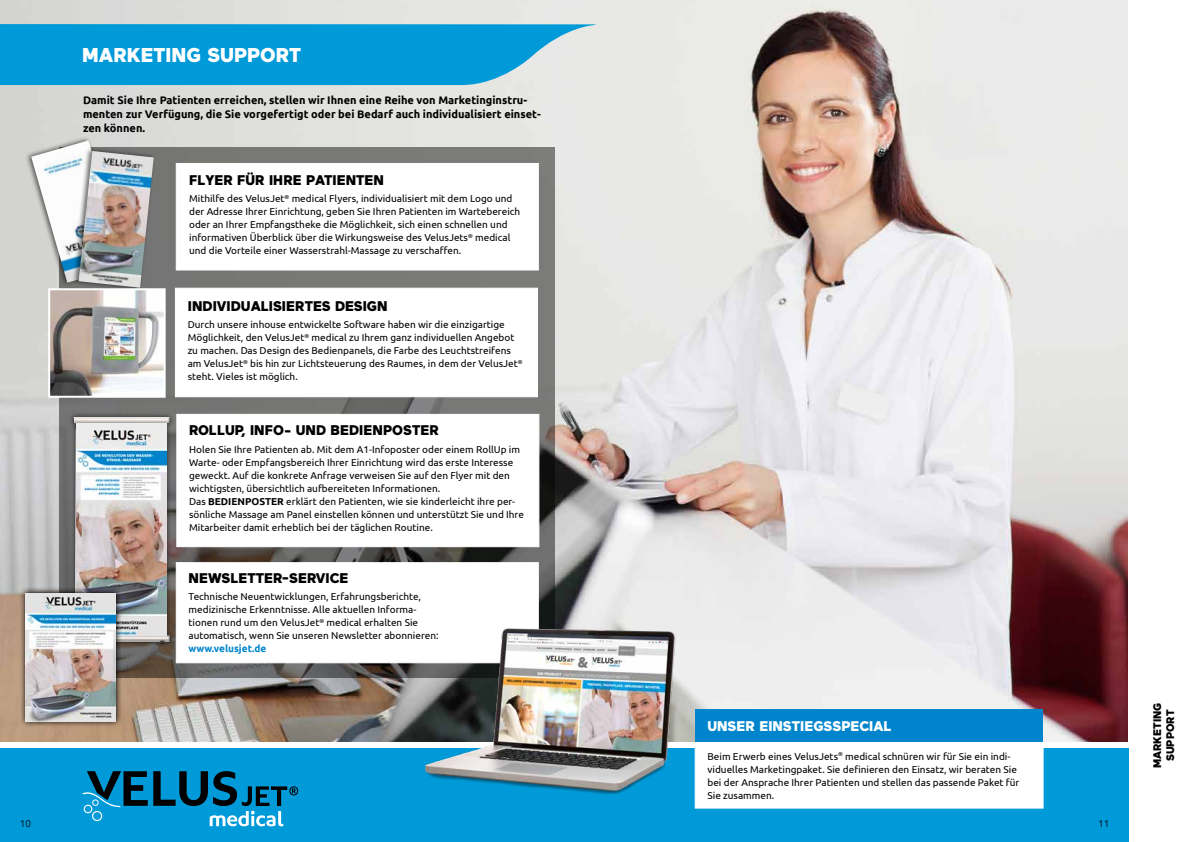
<style>
.page{position:relative;width:1191px;height:842px;background:#fff}
.page>*{position:absolute;margin:0;border:0;box-sizing:border-box;transform-origin:0 0}
.t1{font:900 20px "Maax";color:#fff}
.t2{font:900 14px "Maax";color:#000}
.t3{font:900 14px "Maax";color:#fff}
.t4{font:700 11px/14px "Ubuntu";color:#000}
.t5{font:900 11px/13.2px "Maax";color:#000;text-align:center}
.t6{font:10px/13px "Ubuntu";color:#000}
.t7{font:700 10px "Ubuntu";color:#0085cd}
.t8{font:300 10px "Ubuntu";color:#000}
.s1{font-weight:700}
</style>
<div class="page">
<img style="left:0;top:0;width:1127px;height:741px">
<div style="left:0;top:748px;width:1128px;height:94px;background:#009ad8"></div>
<svg style="left:0;top:24px;width:595px;height:61px;background:#18a2d9"></svg>
<svg style="left:82px;top:771px;width:216px;height:55px"></svg>
<div style="left:694px;top:746px;width:349px;height:62px;background:#fff"></div>
<div style="left:695px;top:709px;width:348px;height:32px;background:#0085cd"></div>
<svg style="left:60px;top:147px;width:495px;height:531px;background:#6c6c69"></svg>
<div style="left:176px;top:163px;width:363px;height:107px;background:#fff"></div>
<div style="left:176px;top:414px;width:363px;height:133px;background:#fff"></div>
<div style="left:175px;top:288px;width:363px;height:109px;background:#fff"></div>
<div style="left:176px;top:562px;width:363px;height:101px;background:#fff;border:1px solid #fff"></div>
<img style="left:412px;top:618px;width:278px;height:177px">
<img style="left:63px;top:410px;width:115px;height:243px">
<img style="left:76px;top:424px;width:90px;height:211px">
<svg style="left:19px;top:587px;width:103px;height:140px;background:#88796d"></svg>
<img style="left:25px;top:593px;width:91px;height:128px">
<div style="left:24px;top:136px;width:103px;height:151px;background:#000;opacity:.58"></div>
<img style="left:31px;top:140px;width:94px;height:143px">
<div style="left:72px;top:146px;width:84px;height:146px;background:#000;opacity:.58"></div>
<img style="left:79px;top:151px;width:75px;height:137px">
<img style="left:51px;top:291px;width:112px;height:104px">
<div style="left:48px;top:288px;width:118px;height:110px;border:2px solid #fff"></div>
<h1 class="t1" style="left:82px;top:44px;width:220px">MARKETING SUPPORT</h1>
<p class="t4" style="left:83px;top:92px;width:459px">Damit Sie Ihre Patienten erreichen, stellen wir Ihnen eine Reihe von Marketinginstru&shy;menten zur Verfügung, die Sie vorgefertigt oder bei Bedarf auch individualisiert einset&shy;zen können.</p>
<h2 class="t2" style="left:189px;top:172px;width:196px">FLYER FÜR IHRE PATIENTEN</h2>
<p class="t6" style="left:189px;top:192px;width:333px">Mithilfe des VelusJet<sup>®</sup> medical Flyers, individualisiert mit dem Logo und der Adresse Ihrer Einrichtung, geben Sie Ihren Patienten im Wartebereich oder an Ihrer Empfangstheke die Möglichkeit, sich einen schnellen und informativen Überblick über die Wirkungsweise des VelusJets<sup>®</sup> medical und die Vorteile einer Wasserstrahl-Massage zu verschaffen.</p>
<h2 class="t2" style="left:188px;top:299px;width:201px">INDIVIDUALISIERTES DESIGN</h2>
<p class="t6" style="left:188px;top:318px;width:336px">Durch unsere inhouse entwickelte Software haben wir die einzigartige Möglichkeit, den VelusJet<sup>®</sup> medical zu Ihrem ganz individuellen Angebot zu machen. Das Design des Bedienpanels, die Farbe des Leuchtstreifens am VelusJet<sup>®</sup> bis hin zur Lichtsteuerung des Raumes, in dem der VelusJet<sup>® </sup>steht. Vieles ist möglich.</p>
<h2 class="t2" style="left:189px;top:423px;width:251px">ROLLUP, INFO- UND BEDIENPOSTER</h2>
<p class="t6" style="left:189px;top:442px;width:336px">Holen Sie Ihre Patienten ab. Mit dem A1-Infoposter oder einem RollUp im Warte- oder Empfangsbereich Ihrer Einrichtung wird das erste Interesse geweckt. Auf die konkrete Anfrage verweisen Sie auf den Flyer mit den wichtigsten, übersichtlich aufbereiteten Informationen.<br>Das <span class="s1">BEDIENPOSTER</span> erklärt den Patienten, wie sie kinderleicht ihre per&shy;sönliche Massage am Panel einstellen können und unterstützt Sie und Ihre Mitarbeiter damit erheblich bei der täglichen Routine.</p>
<h2 class="t2" style="left:189px;top:570px;width:161px">NEWSLETTER-SERVICE</h2>
<p class="t6" style="left:189px;top:590px;width:252px">Technische Neuentwicklungen, Erfahrungsberichte, medizinische Erkenntnisse. Alle aktuellen Informa&shy;tionen rund um den VelusJet<sup>®</sup> medical erhalten Sie automatisch, wenn Sie unseren Newsletter abonnieren:</p>
<p class="t7" style="left:189px;top:642px;width:79px">www.velusjet.de</p>
<h2 class="t3" style="left:707px;top:718px;width:186px">UNSER EINSTIEGSSPECIAL</h2>
<p class="t6" style="left:707px;top:749px;width:313px">Beim Erwerb eines VelusJets<sup>®</sup> medical schnüren wir für Sie ein indi&shy;viduelles Marketingpaket. Sie definieren den Einsatz, wir beraten Sie bei der Ansprache Ihrer Patienten und stellen das passende Paket für Sie zusammen.</p>
<p class="t8" style="left:20px;top:817px;width:13px">10</p>
<p class="t8" style="left:1098px;top:817px;width:13px">11</p>
<p class="t5" style="left:1150px;top:768px;width:67px;rotate:-90deg">MARKETING<br>SUPPORT</p>
</div>
